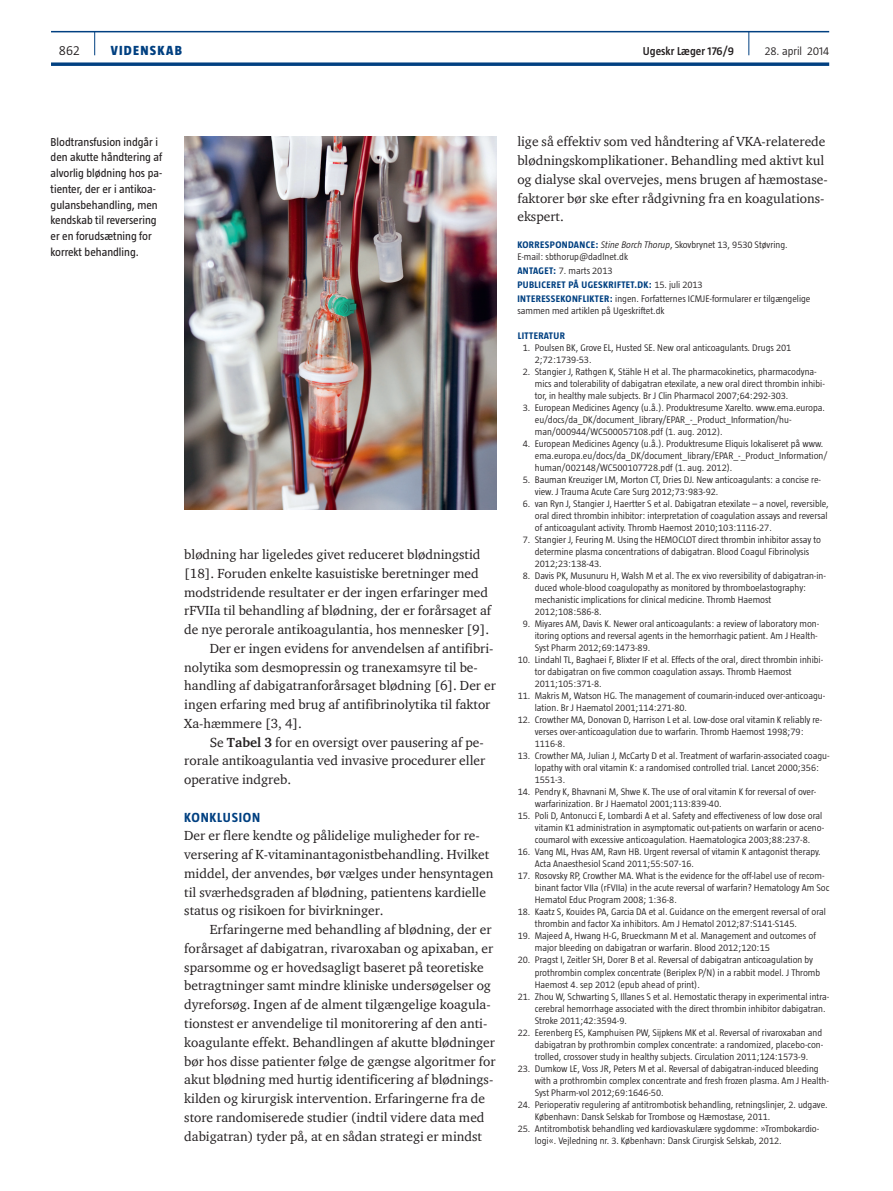
<style>
.page{position:relative;width:893px;height:1191px;background:#fff}
.page>*{position:absolute;margin:0;border:0;box-sizing:border-box;transform-origin:0 0}
.t1{font:13.5px/18.8px "ITC Charter Com";color:#231f20}
.t2{font:700 13.5px "Taz";letter-spacing:.055em;color:#014081}
.t3{font:800 13.5px "Taz";letter-spacing:.095em;color:#014081}
.t4{font:300 13.5px "Taz";color:#231f20}
.t5{font:11.7px/15.8px "Taz";color:#231f20}
.t6{font:600 11.7px "Taz";color:#231f20}
.t7{font:300 11.7px "Taz";color:#231f20}
.t8{font:300 9.75px/12px "Taz";color:#231f20}
.t9{font:700 9.75px "Taz";letter-spacing:.04em;color:#014081}
.s1{font-weight:700}
.s2{font-weight:700;color:#014081}
.s3{font-style:italic}
</style>
<div class="page">
<hr style="left:51px;top:31px;width:778px;height:1px;background:#014081">
<svg style="left:51px;top:62px;width:778px;height:4px;background:#235991"></svg>
<svg style="left:94px;top:32px;width:1px;height:23px"></svg>
<svg style="left:748px;top:32px;width:1px;height:23px"></svg>
<img style="left:184px;top:137px;width:312px;height:372px">
<h1 class="t4" style="left:59px;top:43px;width:22px">862</h1>
<h1 class="t3" style="left:111px;top:43px;width:73px">VIDENSKAB</h1>
<p class="t6" style="left:643px;top:45px;width:92px">Ugeskr Læger 176/9</p>
<p class="t7" style="left:765px;top:45px;width:66px">28. april 2014</p>
<p class="t5" style="left:51px;top:134px;width:113px">Blodtransfusion indgår i den akutte håndtering af alvorlig blødning hos pa&shy;tienter, der er i antikoa&shy;gulansbehandling, men kendskab til reversering er en forudsætning for korrekt behandling.</p>
<h1 class="t1" style="left:184px;top:545px;width:298px">blødning har ligeledes givet reduceret blødningstid</h1>
<h1 class="t1" style="left:184px;top:563px;width:296px">[18]. Foruden enkelte kasuistiske beretninger med</h1>
<h1 class="t1" style="left:184px;top:582px;width:305px">modstridende resultater er der ingen erfaringer med</h1>
<h1 class="t1" style="left:184px;top:601px;width:308px">rFVIIa til behandling af blødning, der er forårsaget af</h1>
<h1 class="t1" style="left:184px;top:620px;width:306px">de nye perorale antikoagulantia, hos mennesker [9].</h1>
<h1 class="t1" style="left:210px;top:638px;width:285px">Der er ingen evidens for anvendelsen af antifibri-</h1>
<h1 class="t1" style="left:184px;top:657px;width:295px">nolytika som desmopressin og tranexamsyre til be-</h1>
<h1 class="t1" style="left:184px;top:676px;width:313px">handling af dabigatranforårsaget blødning [6]. Der er</h1>
<h1 class="t1" style="left:184px;top:695px;width:308px">ingen erfaring med brug af antifibrinolytika til faktor</h1>
<h1 class="t1" style="left:184px;top:713px;width:119px">Xa-hæmmere [3, 4].</h1>
<h1 class="t1" style="left:210px;top:732px;width:275px">Se <span class="s1">Tabel 3</span> for en oversigt over pausering af pe-</h1>
<h1 class="t1" style="left:184px;top:751px;width:302px">rorale antikoagulantia ved invasive procedurer eller</h1>
<h1 class="t1" style="left:184px;top:770px;width:108px">operative indgreb.</h1>
<h1 class="t2" style="left:184px;top:809px;width:77px">KONKLUSION</h1>
<p class="t1" style="left:184px;top:826px;width:311px">Der er flere kendte og pålidelige muligheder for re&shy;versering af K-vitaminantagonistbehandling. Hvilket middel, der anvendes, bør vælges under hensyntagen til sværhedsgraden af blødning, patientens kardielle status og risikoen for bivirkninger.</p>
<p class="t1" style="left:184px;top:920px;width:313px;text-indent:26px">Erfaringerne med behandling af blødning, der er forårsaget af dabigatran, rivaroxaban og apixaban, er sparsomme og er hovedsagligt baseret på teoretiske betragtninger samt mindre kliniske undersøgelser og dyreforsøg. Ingen af de alment tilgængelige koagula&shy;tionstest er anvendelige til monitorering af den anti&shy;koagulante effekt. Behandlingen af akutte blødninger bør hos disse patienter følge de gængse algoritmer for akut blødning med hurtig identificering af blødnings&shy;kilden og kirurgisk intervention. Erfaringerne fra de store randomiserede studier (indtil videre data med dabigatran) tyder på, at en sådan strategi er mindst</p>
<h1 class="t1" style="left:517px;top:132px;width:312px">lige så effektiv som ved håndtering af VKA-relaterede blødningskomplikationer. Behandling med aktivt kul og dialyse skal overvejes, mens brugen af hæmostase&shy;faktorer bør ske efter rådgivning fra en koagulations&shy;ekspert.</h1>
<p class="t8" style="left:517px;top:238px;width:272px"><span class="s2">KORRESPONDANCE:</span> <span class="s3">Stine Borch Thorup</span>, Skovbrynet 13, 9530 Støvring.<br>E-mail: sbthorup@dadlnet.dk</p>
<p class="t8" style="left:517px;top:263px;width:295px;line-height:14.1px"><span class="s2">ANTAGET:</span> 7. marts 2013<br><span class="s2">PUBLICERET PÅ UGESKRIFTET.DK:</span> 15. juli 2013<br><span class="s2">INTERESSEKONFLIKTER:</span> ingen. Forfatternes ICMJE-formularer er tilgængelige</p>
<p class="t8" style="left:517px;top:304px;width:149px">sammen med artiklen på Ugeskriftet.dk</p>
<p class="t9" style="left:518px;top:330px;width:49px">LITTERATUR</p>
<p class="t8" style="left:535px;top:342px;width:258px;text-indent:-12px">1. Poulsen BK, Grove EL, Husted SE. New oral anticoagulants. Drugs 201<br>2;72:1739-53.</p>
<p class="t8" style="left:535px;top:366px;width:292px;text-indent:-12px">2. Stangier J, Rathgen K, Stähle H et al. The pharmacokinetics, pharmacodyna&shy;mics and tolerability of dabigatran etexilate, a new oral direct thrombin inhibi&shy;tor, in healthy male subjects. Br J Clin Pharmacol 2007;64:292-303.</p>
<p class="t8" style="left:535px;top:402px;width:292px;text-indent:-12px">3. European Medicines Agency (u.å.). Produktresume Xarelto. www.ema.europa. eu/docs/da_DK/document_library/EPAR_-_Product_Information/hu&shy;man/000944/WC500057108.pdf (1. aug. 2012).</p>
<p class="t8" style="left:535px;top:438px;width:294px;text-indent:-12px">4. European Medicines Agency (u.å.). Produktresume Eliquis lokaliseret på www. ema.europa.eu/docs/da_DK/document_library/EPAR_-_Product_Information/ human/002148/WC500107728.pdf (1. aug. 2012).</p>
<p class="t8" style="left:535px;top:474px;width:288px;text-indent:-12px">5. Bauman Kreuziger LM, Morton CT, Dries DJ. New anticoagulants: a concise re&shy;view. J Trauma Acute Care Surg 2012;73:983-92.</p>
<p class="t8" style="left:535px;top:498px;width:295px;text-align:justify;text-indent:-12px">6. van Ryn J, Stangier J, Haertter S et al. Dabigatran etexilate – a novel, reversible, oral direct thrombin inhibitor: interpretation of coagulation assays and reversal of anticoagulant activity. Thromb Haemost 2010;103:1116-27.</p>
<p class="t8" style="left:535px;top:534px;width:288px;text-indent:-12px">7. Stangier J, Feuring M. Using the HEMOCLOT direct thrombin inhibitor assay to determine plasma concentrations of dabigatran. Blood Coagul Fibrinolysis<br>2012;23:138-43.</p>
<p class="t8" style="left:535px;top:570px;width:293px;text-indent:-12px">8. Davis PK, Musunuru H, Walsh M et al. The ex vivo reversibility of dabigatran-in&shy;duced whole-blood coagulopathy as monitored by thromboelastography: mechanistic implications for clinical medicine. Thromb Haemost 2012;108:586-8.</p>
<p class="t8" style="left:535px;top:618px;width:285px;text-align:justify;text-indent:-12px">9. Miyares AM, Davis K. Newer oral anticoagulants: a review of laboratory mon&shy;itoring options and reversal agents in the hemorrhagic patient. Am J Health-Syst Pharm 2012;69:1473-89.</p>
<p class="t8" style="left:535px;top:654px;width:290px;text-indent:-17px">10. Lindahl TL, Baghaei F, Blixter IF et al. Effects of the oral, direct thrombin inhibi&shy;tor dabigatran on five common coagulation assays. Thromb Haemost<br>2011;105:371-8.</p>
<p class="t8" style="left:535px;top:690px;width:292px;text-indent:-17px">11. Makris M, Watson HG. The management of coumarin-induced over-anticoagu&shy;lation. Br J Haematol 2001;114:271-80.</p>
<p class="t8" style="left:535px;top:714px;width:289px;text-indent:-17px">12. Crowther MA, Donovan D, Harrison L et al. Low-dose oral vitamin K reliably re&shy;verses over-anticoagulation due to warfarin. Thromb Haemost 1998;79:<br>1116-8.</p>
<p class="t8" style="left:535px;top:750px;width:296px;text-indent:-17px">13. Crowther MA, Julian J, McCarty D et al. Treatment of warfarin-associated coagu&shy;lopathy with oral vitamin K: a randomised controlled trial. Lancet 2000;356:<br>1551-3.</p>
<p class="t8" style="left:535px;top:786px;width:283px;text-indent:-17px">14. Pendry K, Bhavnani M, Shwe K. The use of oral vitamin K for reversal of over&shy;warfarinization. Br J Haematol 2001;113:839-40.</p>
<p class="t8" style="left:535px;top:810px;width:291px;text-indent:-17px">15. Poli D, Antonucci E, Lombardi A et al. Safety and effectiveness of low dose oral vitamin K1 administration in asymptomatic out-patients on warfarin or aceno&shy;coumarol with excessive anticoagulation. Haematologica 2003;88:237-8.</p>
<p class="t8" style="left:535px;top:846px;width:287px;text-indent:-17px">16. Vang ML, Hvas AM, Ravn HB. Urgent reversal of vitamin K antagonist therapy.<br>Acta Anaesthesiol Scand 2011;55:507-16.</p>
<p class="t8" style="left:535px;top:870px;width:296px;text-indent:-17px">17. Rosovsky RP, Crowther MA. What is the evidence for the off-label use of recom&shy;binant factor VIIa (rFVIIa) in the acute reversal of warfarin? Hematology Am Soc<br>Hematol Educ Program 2008; 1:36-8.</p>
<p class="t8" style="left:535px;top:906px;width:293px;text-indent:-17px">18. Kaatz S, Kouides PA, Garcia DA et al. Guidance on the emergent reversal of oral thrombin and factor Xa inhibitors. Am J Hematol 2012;87:S141-S145.</p>
<p class="t8" style="left:535px;top:930px;width:283px;text-indent:-17px">19. Majeed A, Hwang H-G, Brueckmann M et al. Management and outcomes of major bleeding on dabigatran or warfarin. Blood 2012;120:15</p>
<p class="t8" style="left:535px;top:954px;width:287px;text-indent:-17px">20. Pragst I, Zeitler SH, Dorer B et al. Reversal of dabigatran anticoagulation by prothrombin complex concentrate (Beriplex P/N) in a rabbit model. J Thromb<br>Haemost 4. sep 2012 (epub ahead of print).</p>
<p class="t8" style="left:535px;top:990px;width:296px;text-indent:-17px">21. Zhou W, Schwarting S, Illanes S et al. Hemostatic therapy in experimental intra&shy;cerebral hemorrhage associated with the direct thrombin inhibitor dabigatran.<br>Stroke 2011;42:3594-9.</p>
<p class="t8" style="left:535px;top:1026px;width:290px;text-align:justify;text-indent:-17px">22. Eerenberg ES, Kamphuisen PW, Sijpkens MK et al. Reversal of rivaroxaban and dabigatran by prothrombin complex concentrate: a randomized, placebo-con&shy;trolled, crossover study in healthy subjects. Circulation 2011;124:1573-9.</p>
<p class="t8" style="left:535px;top:1062px;width:296px;text-indent:-17px">23. Dumkow LE, Voss JR, Peters M et al. Reversal of dabigatran-induced bleeding with a prothrombin complex concentrate and fresh frozen plasma. Am J Health-<br>Syst Pharm-vol 2012;69:1646-50.</p>
<p class="t8" style="left:535px;top:1098px;width:294px;text-indent:-17px">24. Perioperativ regulering af antitrombotisk behandling, retningslinjer, 2. udgave.<br>København: Dansk Selskab for Trombose og Hæmostase, 2011.</p>
<p class="t8" style="left:535px;top:1122px;width:286px;text-indent:-17px">25. Antitrombotisk behandling ved kardiovaskulære sygdomme: »Trombokardio&shy;logi«. Vejledning nr. 3. København: Dansk Cirurgisk Selskab, 2012.</p>
</div>
